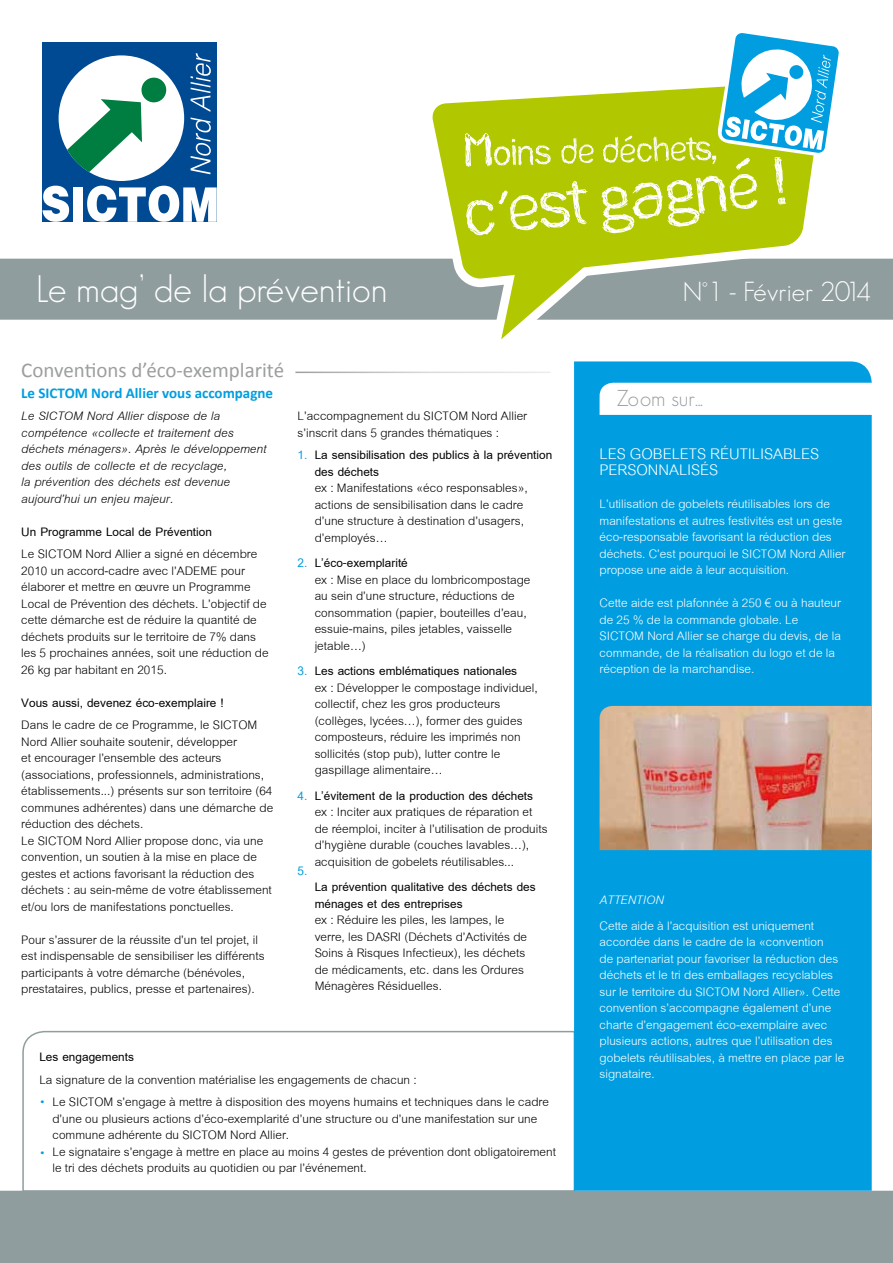
<style>
.page{position:relative;width:893px;height:1263px;background:#fff}
.page>*{position:absolute;margin:0;border:0;box-sizing:border-box;transform-origin:0 0}
.t1{font:300 37.5px "Geosans";color:#fff}
.t2{font:300 27px "Geosans";color:#fff}
.t3{font:22.5px "Cordia New";color:#fff}
.t4{font:300 22.5px "Geosans";color:#9c9e9f}
.t5{font:21px "Calibri";color:#9c9e9f}
.t6{font:18px/16.5px "Cordia New";color:#000}
.t7{font:18px/16.5px "Cordia New";color:#fff}
.t8{font:italic 18px/16.5px "Cordia New";color:#000}
.t9{font:700 18px/16.5px "Cordia New";color:#000}
.t10{font:italic 18px "Cordia New";color:#fff}
.t11{font:700 18px "Cordia New";color:#009ee0}
.t12{font:700 15px "Calibri";color:#009ee0}
.s1{color:#009ee0}
.s2{font-weight:700;color:#009ee0}
.s3{font-weight:700}
</style>
<div class="page">
<svg style="left:22px;top:1030px;width:552px;height:161px"></svg>
<div style="left:0;top:259px;width:893px;height:61px;background:#909d9e"></div>
<div style="left:0;top:1191px;width:893px;height:72px;background:#909d9e"></div>
<div style="left:574px;top:361px;width:298px;height:830px;background:#009ee0"></div>
<svg style="left:600px;top:383px;width:272px;height:32px"></svg>
<div style="left:43px;top:42px;width:174px;height:180px;background:#004a93"></div>
<div style="left:59px;top:55px;width:125px;height:126px;background:#fff;border-radius:50%"></div>
<svg style="left:67px;top:99px;width:75px;height:73px"></svg>
<div style="left:141px;top:78px;width:25px;height:24px;background:#007d40;border-radius:50%"></div>
<svg style="left:43px;top:186px;width:26px;height:36px"></svg>
<div style="left:74px;top:187px;width:9px;height:35px;background:#fff"></div>
<svg style="left:87px;top:186px;width:130px;height:36px"></svg>
<svg style="left:191px;top:53px;width:20px;height:121px"></svg>
<img style="left:600px;top:706px;width:272px;height:144px">
<svg style="left:423px;top:258px;width:400px;height:29px;background:#97a3a4"></svg>
<svg style="left:487px;top:279px;width:121px;height:61px"></svg>
<svg style="left:719px;top:33px;width:120px;height:120px"></svg>
<svg style="left:431px;top:87px;width:383px;height:192px;fill:#b1c800"></svg>
<h1 class="t1" style="left:36px;top:268px;width:353px">Le mag’ de la prévention</h1>
<h2 class="t2" style="left:683px;top:277px;width:189px">N°1 - Février 2014</h2>
<p class="t5" style="left:21px;top:357px;width:264px">Conventions d’éco-exemplarité</p>
<p class="t12" style="left:21px;top:384px;width:253px">Le SICTOM Nord Allier vous accompagne</p>
<p class="t8" style="left:21px;top:408px;width:247px">Le SICTOM Nord Allier dispose de la compétence «collecte et traitement des déchets ménagers». Après le développement des outils de collecte et de recyclage,<br>la prévention des déchets est devenue aujourd’hui un enjeu majeur.</p>
<p class="t9" style="left:21px;top:524px;width:192px">Un Programme Local de Prévention</p>
<p class="t6" style="left:21px;top:546px;width:249px">Le SICTOM Nord Allier a signé en décembre 2010 un accord-cadre avec l’ADEME pour élaborer et mettre en œuvre un Programme Local de Prévention des déchets. L’objectif de cette démarche est de réduire la quantité de déchets produits sur le territoire de 7% dans les 5 prochaines années, soit une réduction de 26 kg par habitant en 2015.</p>
<p class="t9" style="left:21px;top:695px;width:204px">Vous aussi, devenez éco-exemplaire !</p>
<p class="t6" style="left:21px;top:717px;width:253px">Dans le cadre de ce Programme, le SICTOM Nord Allier souhaite soutenir, développer<br>et encourager l’ensemble des acteurs (associations, professionnels, administrations, établissements...) présents sur son territoire (64 communes adhérentes) dans une démarche de réduction des déchets.<br>Le SICTOM Nord Allier propose donc, via une convention, un soutien à la mise en place de gestes et actions favorisant la réduction des déchets : au sein-même de votre établissement et/ou lors de manifestations ponctuelles.</p>
<p class="t6" style="left:21px;top:932px;width:245px">Pour s’assurer de la réussite d’un tel projet, il est indispensable de sensibiliser les différents participants à votre démarche (bénévoles, prestataires, publics, presse et partenaires).</p>
<p class="t6" style="left:298px;top:408px;width:231px">L’accompagnement du SICTOM Nord Allier s’inscrit dans 5 grandes thématiques :</p>
<p class="t9" style="left:315px;top:447px;width:239px;text-indent:-17px"><span class="s1">1.</span> La sensibilisation des publics à la prévention des déchets</p>
<p class="t6" style="left:315px;top:480px;width:215px">ex : Manifestations «éco responsables», actions de sensibilisation dans le cadre d’une structure à destination d’usagers, d’employés…</p>
<p class="t6" style="left:315px;top:555px;width:217px;text-indent:-17px"><span class="s2">2.</span> <span class="s3">L’éco-exemplarité<br></span>ex : Mise en place du lombricompostage au sein d’une structure, réductions de consommation (papier, bouteilles d’eau, essuie-mains, piles jetables, vaisselle jetable…)</p>
<p class="t6" style="left:315px;top:663px;width:225px;text-indent:-17px"><span class="s2">3.</span> <span class="s3">Les actions emblématiques nationales<br></span>ex : Développer le compostage individuel, collectif, chez les gros producteurs (collèges, lycées…), former des guides composteurs, réduire les imprimés non sollicités (stop pub), lutter contre le gaspillage alimentaire…</p>
<p class="t6" style="left:315px;top:788px;width:234px;text-indent:-17px"><span class="s2">4.</span> <span class="s3">L’évitement de la production des déchets </span>ex : Inciter aux pratiques de réparation et de réemploi, inciter à l’utilisation de produits d’hygiène durable (couches lavables…), acquisition de gobelets réutilisables...</p>
<p class="t9" style="left:315px;top:879px;width:223px">La prévention qualitative des déchets des ménages et des entreprises</p>
<p class="t6" style="left:315px;top:912px;width:214px">ex : Réduire les piles, les lampes, le verre, les DASRI (Déchets d’Activités de Soins à Risques Infectieux), les déchets de médicaments, etc. dans les Ordures Ménagères Résiduelles.</p>
<p class="t11" style="left:298px;top:860px;width:11px">5.</p>
<p class="t9" style="left:39px;top:1049px;width:96px">Les engagements</p>
<p class="t6" style="left:39px;top:1072px;width:379px">La signature de la convention matérialise les engagements de chacun :</p>
<p class="t6" style="left:39px;top:1094px;width:511px"><span class="s1">•</span> Le SICTOM s’engage à mettre à disposition des moyens humains et techniques dans le cadre</p>
<p class="t6" style="left:39px;top:1144px;width:518px"><span class="s1">•</span> Le signataire s’engage à mettre en place au moins 4 gestes de prévention dont obligatoirement</p>
<p class="t6" style="left:52px;top:1111px;width:486px">d’une ou plusieurs actions d’éco-exemplarité d’une structure ou d’une manifestation sur une commune adhérente du SICTOM Nord Allier.</p>
<p class="t6" style="left:52px;top:1160px;width:316px">le tri des déchets produits au quotidien ou par l’événement.</p>
<p class="t4" style="left:617px;top:386px;width:88px">Zoom sur...</p>
<p class="t3" style="left:600px;top:439px;width:73px">Les gobelets</p>
<p class="t3" style="left:710px;top:439px;width:38px">rÉutilisa</p>
<p class="t3" style="left:783px;top:439px;width:19px">bles</p>
<p class="t3" style="left:600px;top:455px;width:38px">personnalisés</p>
<p class="t7" style="left:600px;top:496px;width:248px">L’utilisation de gobelets réutilisables lors de manifestations et autres festivités est un geste éco-responsable favorisant la réduction des déchets. C’est pourquoi le SICTOM Nord Allier propose une aide à leur acquisition.</p>
<p class="t7" style="left:600px;top:595px;width:243px">Cette aide est plafonnée à 250 € ou à hauteur de 25 % de la commande globale. Le SICTOM Nord Allier se charge du devis, de la commande, de la réalisation du logo et de la réception de la marchandise.</p>
<p class="t10" style="left:600px;top:888px;width:66px">ATTENTION</p>
<p class="t7" style="left:600px;top:918px;width:246px">Cette aide à l’acquisition est uniquement accordée dans le cadre de la «convention<br>de partenariat pour favoriser la réduction des déchets et le tri des emballages recyclables sur le territoire du SICTOM Nord Allier». Cette convention s’accompagne également d’une charte d’engagement éco-exemplaire avec plusieurs actions, autres que l’utilisation des gobelets réutilisables, à mettre en place par le signataire.</p>
</div>
